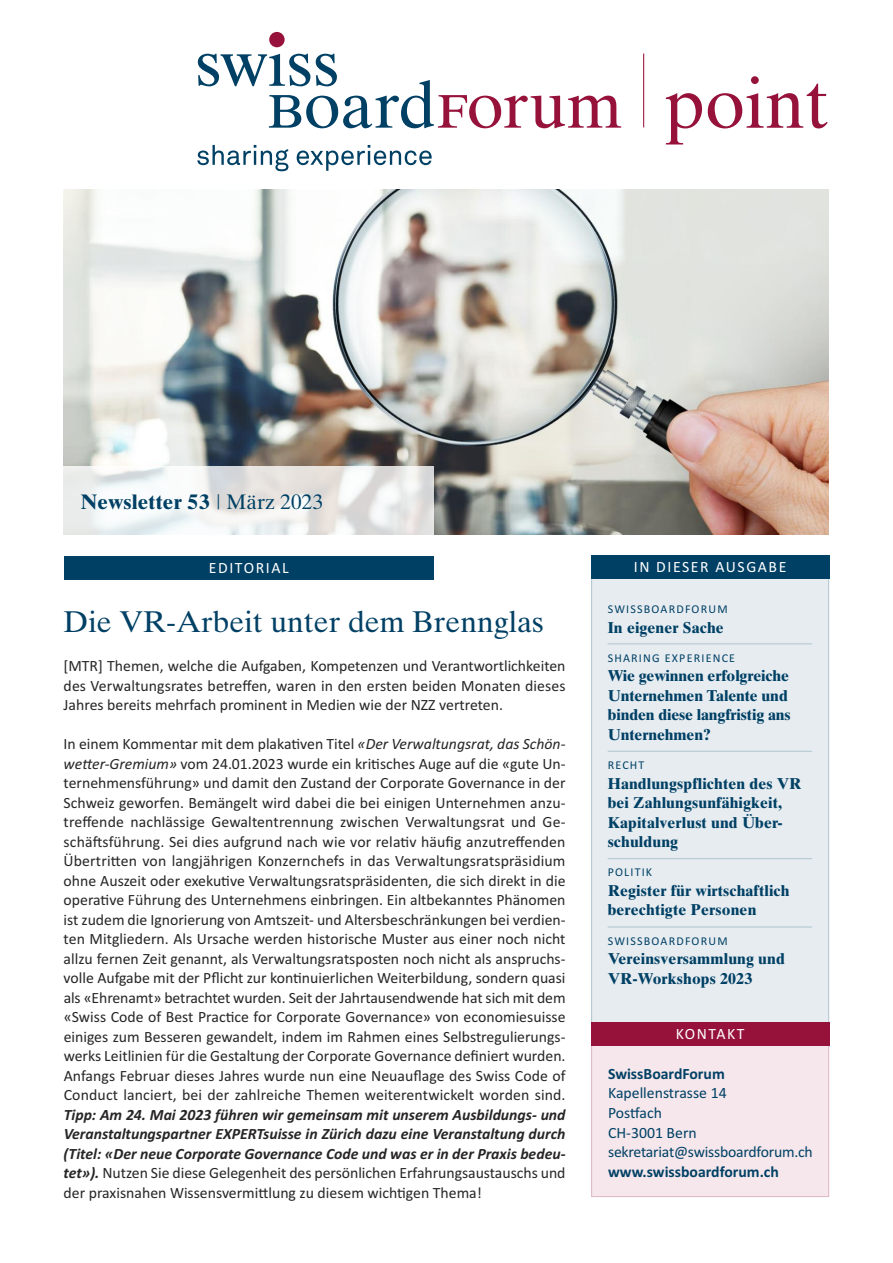
<style>
.page{position:relative;width:893px;height:1263px;background:#fff}
.page>*{position:absolute;margin:0;border:0;box-sizing:border-box;transform-origin:0 0}
.t1{font:72px "Times Ten";color:#96123b}
.t2{font:30px "Times Ten";color:#004065}
.t3{font:700 21px "Times Ten";letter-spacing:.01em;color:#004065}
.t4{font:15.75px/19.5px "Calibri";color:#272526;text-align:justify}
.t5{font:italic 700 15.75px/19.5px "Calibri";color:#272526;text-align:justify}
.t6{font:700 15.75px/19.5px "Times Ten";letter-spacing:.01em;color:#004065}
.t7{font:15.75px/19.6px "Calibri";letter-spacing:-.015em;color:#004065}
.t8{font:700 15.75px "Calibri";color:#004065}
.t9{font:15.75px "Calibri";letter-spacing:.1em;color:#fff}
.t10{font:12px "Calibri";letter-spacing:.1em;color:#004065}
.s1{font-weight:400}
.s2{font-style:italic}
.s3{font-weight:400;font-style:normal}
</style>
<div class="page">
<div style="left:592px;top:1041px;width:236px;height:155px;background:#f5e7eb"></div>
<div style="left:591px;top:1040px;width:238px;height:157px;border:1px solid #e0b8c4"></div>
<div style="left:592px;top:573px;width:236px;height:456px;background:#e6ecf0"></div>
<div style="left:591px;top:555px;width:238px;height:23px;background:#004065"></div>
<div style="left:591px;top:1023px;width:238px;height:23px;background:#96123b"></div>
<div style="left:64px;top:556px;width:370px;height:23px;background:#004065"></div>
<img style="left:64px;top:189px;width:764px;height:345px">
<hr style="left:608px;top:858px;width:204px;height:1px;background:#b3c6d1">
<hr style="left:608px;top:926px;width:204px;height:1px;background:#b3c6d1">
<hr style="left:608px;top:751px;width:204px;height:1px;background:#b3c6d1">
<hr style="left:608px;top:643px;width:204px;height:1px;background:#b3c6d1">
<hr style="left:643px;top:54px;width:1px;height:73px;background:#96123b">
<svg style="left:197px;top:145px;width:235px;height:26px"></svg>
<div style="left:269px;top:32px;width:16px;height:15px;background:#96123b;border-radius:50%"></div>
<svg style="left:198px;top:54px;width:423px;height:74px"></svg>
<div style="left:59px;top:466px;width:375px;height:74px;background:#fff;opacity:.8"></div>
<h1 class="t1" style="left:665px;top:76px;width:166px">point</h1>
<h3 class="t3" style="left:81px;top:494px;width:244px">Newsletter 53 <span class="s1">| März 2023</span></h3>
<p class="t9" style="left:209px;top:558px;width:81px">EDITORIAL</p>
<h2 class="t2" style="left:64px;top:611px;width:482px">Die VR-Arbeit unter dem Brennglas</h2>
<p class="t4" style="left:64px;top:656px;width:503px">[MTR] Themen, welche die Aufgaben, Kompetenzen und Verantwortlichkeiten des Verwaltungsrates betreffen, waren in den ersten beiden Monaten dieses Jahres bereits mehrfach prominent in Medien wie der NZZ vertreten.</p>
<p class="t4" style="left:64px;top:734px;width:503px">In einem Kommentar mit dem plakativen Titel <span class="s2">«Der Verwaltungsrat, das Schön&shy;wetter-Gremium»</span> vom 24.01.2023 wurde ein kritisches Auge auf die «gute Un&shy;ternehmensführung» und damit den Zustand der Corporate Governance in der Schweiz geworfen. Bemängelt wird dabei die bei einigen Unternehmen anzu&shy;treffende nachlässige Gewaltentrennung zwischen Verwaltungsrat und Ge&shy;schäftsführung. Sei dies aufgrund nach wie vor relativ häufig anzutreffenden Übertritten von langjährigen Konzernchefs in das Verwaltungsratspräsidium ohne Auszeit oder exekutive Verwaltungsratspräsidenten, die sich direkt in die operative Führung des Unternehmens einbringen. Ein altbekanntes Phänomen ist zudem die Ignorierung von Amtszeit- und Altersbeschränkungen bei verdien&shy;ten Mitgliedern. Als Ursache werden historische Muster aus einer noch nicht allzu fernen Zeit genannt, als Verwaltungsratsposten noch nicht als anspruchs&shy;volle Aufgabe mit der Pflicht zur kontinuierlichen Weiterbildung, sondern quasi als «Ehrenamt» betrachtet wurden. Seit der Jahrtausendwende hat sich mit dem «Swiss Code of Best Practice for Corporate Governance» von economiesuisse einiges zum Besseren gewandelt, indem im Rahmen eines Selbstregulierungs&shy;werks Leitlinien für die Gestaltung der Corporate Governance definiert wurden.<br>Anfangs Februar dieses Jahres wurde nun eine Neuauflage des Swiss Code of Conduct lanciert, bei der zahlreiche Themen weiterentwickelt worden sind.</p>
<p class="t5" style="left:64px;top:1105px;width:503px">Tipp: Am 24. Mai 2023 führen wir gemeinsam mit unserem Ausbildungs- und Veranstaltungspartner EXPERTsuisse in Zürich dazu eine Veranstaltung durch (Titel: «Der neue Corporate Governance Code und was er in der Praxis bedeu&shy;tet»). <span class="s3">Nutzen Sie diese Gelegenheit des persönlichen Erfahrungsaustauschs und der praxisnahen Wissensvermittlung zu diesem wichtigen Thema!</span></p>
<p class="t9" style="left:634px;top:557px;width:154px">IN DIESER AUSGABE</p>
<p class="t10" style="left:608px;top:602px;width:121px">SWISSBOARDFORUM</p>
<p class="t6" style="left:608px;top:619px;width:118px">In eigener Sache</p>
<p class="t10" style="left:608px;top:651px;width:129px">SHARING EXPERIENCE</p>
<p class="t6" style="left:608px;top:668px;width:184px">Wie gewinnen erfolgreiche<br>Unternehmen Talente und binden diese langfristig ans<br>Unternehmen?</p>
<p class="t10" style="left:608px;top:758px;width:38px">RECHT</p>
<p class="t6" style="left:608px;top:775px;width:195px">Handlungspflichten des VR bei Zahlungsunfähigkeit,<br>Kapitalverlust und Über&shy;schuldung</p>
<p class="t10" style="left:608px;top:865px;width:46px">POLITIK</p>
<p class="t6" style="left:608px;top:882px;width:183px">Register für wirtschaftlich berechtigte Personen</p>
<p class="t10" style="left:608px;top:933px;width:121px">SWISSBOARDFORUM</p>
<p class="t6" style="left:608px;top:951px;width:179px">Vereinsversammlung und<br>VR-Workshops 2023</p>
<p class="t9" style="left:676px;top:1025px;width:70px">KONTAKT</p>
<p class="t8" style="left:608px;top:1064px;width:118px">SwissBoardForum</p>
<p class="t7" style="left:608px;top:1083px;width:206px">Kapellenstrasse 14<br>Postfach<br>CH-3001 Bern sekretariat@swissboardforum.ch</p>
<p class="t8" style="left:608px;top:1162px;width:172px">www.swissboardforum.ch</p>
</div>
